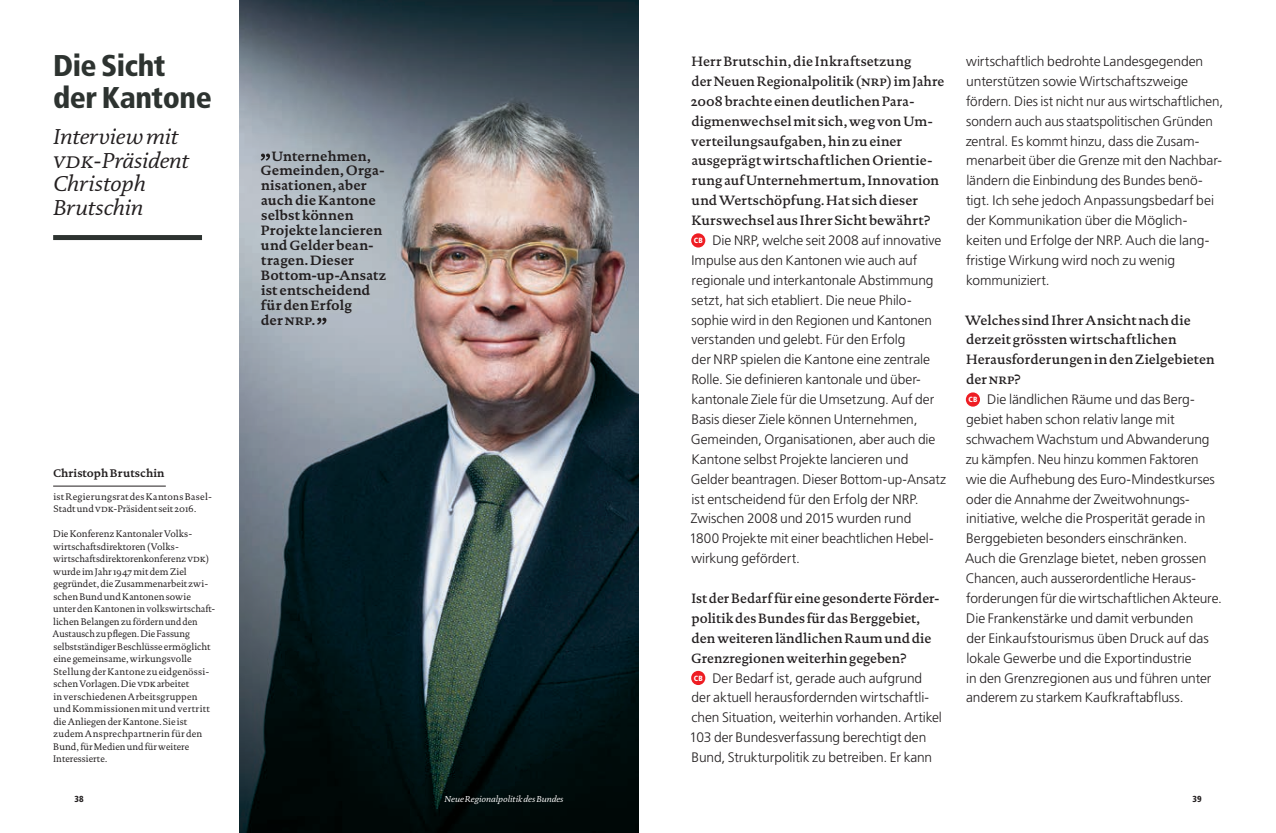
<style>
.page{position:relative;width:1276px;height:833px;background:#fff}
.page>*{position:absolute;margin:0;border:0;box-sizing:border-box;transform-origin:0 0}
.t1{font:900 condensed 30px/32.5px "Frutiger LT Std";letter-spacing:-.015em;color:#2d3330}
.t2{font:italic 21.88px/23.8px "DTL Documenta TOT";letter-spacing:-.005em;color:#231f20}
.t3{font:300 13.75px/19.9px "Frutiger LT Std";letter-spacing:-.005em;color:#231f20}
.t4{font:500 13.75px "DTL Documenta TOT";color:#231f20}
.t5{font:700 13.75px/14.9px "DTL Documenta TOT";letter-spacing:.005em;color:#231f20}
.t6{font:500 13.75px "DTL Documenta TOT";letter-spacing:.02em;color:#231f20}
.t7{font:700 11.25px "DTL Documenta TOT";color:#231f20}
.t8{font:9.75px/12.5px "DTL Documenta TOT";color:#231f20}
.t9{font:italic 8.75px "DTL Documenta TOT";color:#fff}
.t10{font:900 condensed 8.75px "Frutiger LT Std";color:#231f20}
.s1{font-family:"DTL Documenta TOT Caps"}
.s2{font-weight:900;font-stretch:condensed;font-size:7.5px;color:#fff}
.s3{font-family:"DTL Documenta TOT";font-weight:500}
.s4{font-family:"DTL Documenta TOT Caps";font-weight:500}
</style>
<div class="page">
<hr style="left:53px;top:486px;width:113px;height:1px;background:#231f20">
<div style="left:691px;top:233px;width:14px;height:14px;background:#ee1d23;border-radius:50%"></div>
<div style="left:691px;top:671px;width:14px;height:14px;background:#ee1d23;border-radius:50%"></div>
<div style="left:966px;top:392px;width:14px;height:14px;background:#ee1d23;border-radius:50%"></div>
<img style="left:239px;top:0;width:399px;height:833px">
<svg style="left:260px;top:154px;width:10px;height:7px"></svg>
<svg style="left:317px;top:318px;width:9px;height:7px"></svg>
<div style="left:53px;top:235px;width:149px;height:5px;background:#2d3330"></div>
<h1 class="t1" style="left:53px;top:49px;width:160px">Die Sicht der Kantone</h1>
<h3 class="t2" style="left:53px;top:124px;width:137px">Interview mit <span class="s1">vdk</span>-Präsident<br>Christoph<br>Brutschin</h3>
<p class="t5" style="left:260px;top:148px;width:127px;text-indent:12px">Unternehmen,<br>Gemeinden, Orga&shy;nisationen, aber auch die Kantone selbst können<br>Projekte lancieren und Gelder bean&shy;tragen. Dieser<br>Bottom-up-Ansatz ist entscheidend für den Erfolg<br>der <span class="s1">nrp</span>.</p>
<h6 class="t7" style="left:53px;top:466px;width:113px">Christoph Brutschin</h6>
<p class="t8" style="left:53px;top:490px;width:160px">ist Regierungsrat des Kantons Basel-<br>Stadt und <span class="s1">vdk</span>-Präsident seit 2016.</p>
<p class="t8" style="left:52px;top:527px;width:164px">Die Konferenz Kantonaler Volks&shy;wirtschaftsdirektoren (Volks&shy;wirtschaftsdirektorenkonferenz <span class="s1">vdk</span>) wurde im Jahr 1947 mit dem Ziel gegründet, die Zusammenarbeit zwi&shy;schen Bund und Kantonen sowie<br>unter den Kantonen in volkswirtschaft - lichen Belangen zu fördern und den Austausch zu pflegen. Die Fassung selbstständiger Beschlüsse ermöglicht eine gemeinsame, wirkungsvolle Stellung der Kantone zu eidgenössi&shy;schen Vorlagen. Die <span class="s1">vdk</span> arbeitet<br>in verschiedenen Arbeitsgruppen und Kommissionen mit und vertritt die Anliegen der Kantone. Sie ist zudem Ansprechpartnerin für den Bund, für Medien und für weitere Interessierte.</p>
<p class="t6" style="left:691px;top:53px;width:222px">Herr Brutschin, die Inkraftsetzung</p>
<p class="t4" style="left:691px;top:73px;width:254px">der Neuen Regionalpolitik (<span class="s1">nrp</span>) im Jahre</p>
<p class="t4" style="left:691px;top:93px;width:225px">2008 brachte einen deutlichen Para-</p>
<p class="t4" style="left:691px;top:113px;width:243px">digmenwechsel mit sich, weg von Um-</p>
<p class="t4" style="left:691px;top:133px;width:212px">verteilungsaufgaben, hin zu einer</p>
<p class="t4" style="left:691px;top:152px;width:242px">ausgeprägt wirtschaftlichen Orientie-</p>
<p class="t4" style="left:691px;top:172px;width:249px">rung auf Unternehmertum, Innovation</p>
<p class="t4" style="left:691px;top:192px;width:228px">und Wertschöpfung. Hat sich dieser</p>
<p class="t4" style="left:691px;top:212px;width:241px">Kurswechsel aus Ihrer Sicht bewährt?</p>
<p class="t3" style="left:694px;top:230px;width:249px"><span class="s2">CB</span> Die NRP, welche seit 2008 auf innovative</p>
<p class="t3" style="left:691px;top:250px;width:227px">Impulse aus den Kantonen wie auch auf</p>
<p class="t3" style="left:691px;top:270px;width:243px">regionale und interkantonale Abstimmung</p>
<p class="t3" style="left:691px;top:290px;width:222px">setzt, hat sich etabliert. Die neue Philo -</p>
<p class="t3" style="left:691px;top:310px;width:242px">sophie wird in den Regionen und Kantonen</p>
<p class="t3" style="left:691px;top:330px;width:215px">verstanden und gelebt. Für den Erfolg</p>
<p class="t3" style="left:691px;top:350px;width:240px">der NRP spielen die Kantone eine zentrale</p>
<p class="t3" style="left:691px;top:370px;width:231px">Rolle. Sie definieren kantonale und über-</p>
<p class="t3" style="left:691px;top:389px;width:244px">kantonale Ziele für die Umsetzung. Auf der</p>
<p class="t3" style="left:691px;top:409px;width:227px">Basis dieser Ziele können Unternehmen,</p>
<p class="t3" style="left:691px;top:429px;width:246px">Gemeinden, Organisationen, aber auch die</p>
<p class="t3" style="left:691px;top:449px;width:219px">Kantone selbst Projekte lancieren und</p>
<p class="t3" style="left:691px;top:469px;width:257px">Gelder beantragen. Dieser Bottom-up-Ansatz</p>
<p class="t3" style="left:691px;top:489px;width:229px">ist entscheidend für den Erfolg der NRP.</p>
<p class="t3" style="left:691px;top:509px;width:222px">Zwischen 2008 und 2015 wurden rund</p>
<p class="t3" style="left:689px;top:529px;width:245px">1800 Projekte mit einer beachtlichen Hebel-</p>
<p class="t3" style="left:691px;top:549px;width:110px">wirkung gefördert.</p>
<p class="t4" style="left:691px;top:590px;width:250px">Ist der Bedarf für eine gesonderte Förder-</p>
<p class="t4" style="left:691px;top:610px;width:230px">politik des Bundes für das Berggebiet,</p>
<p class="t4" style="left:691px;top:630px;width:241px">den weiteren ländlichen Raum und die</p>
<p class="t4" style="left:691px;top:649px;width:217px">Grenzregionen weiterhin gegeben?</p>
<p class="t3" style="left:694px;top:668px;width:230px"><span class="s2">CB</span> Der Bedarf ist, gerade auch aufgrund</p>
<p class="t3" style="left:691px;top:688px;width:239px">der aktuell herausfordernden wirtschaftli-</p>
<p class="t3" style="left:691px;top:708px;width:252px">chen Situation, weiterhin vorhanden. Artikel</p>
<p class="t3" style="left:689px;top:727px;width:238px">103 der Bundesverfassung berechtigt den</p>
<p class="t3" style="left:691px;top:747px;width:242px">Bund, Strukturpolitik zu betreiben. Er kann</p>
<p class="t3" style="left:965px;top:52px;width:259px">wirtschaftlich bedrohte Landesgegenden unterstützen sowie Wirtschaftszweige fördern. Dies ist nicht nur aus wirtschaftlichen, sondern auch aus staatspolitischen Gründen zentral. Es kommt hinzu, dass die Zusam&shy;menarbeit über die Grenze mit den Nach bar&shy;ländern die Einbindung des Bundes benö&shy;tigt. Ich sehe jedoch Anpassungsbedarf bei der Kommunikation über die Möglich&shy;keiten und Erfolge der NRP. Auch die lang&shy;fristige Wirkung wird noch zu wenig kommuniziert.</p>
<p class="t3" style="left:965px;top:310px;width:258px"><span class="s3">Welches sind Ihrer Ansicht nach die derzeit grössten wirtschaftlichen Herausforderungen in den Zielgebieten der</span> <span class="s4">nrp</span><span class="s3">?<br></span><span class="s2">CB</span> Die ländlichen Räume und das Berg&shy;gebiet haben schon relativ lange mit schwachem Wachstum und Abwanderung zu kämpfen. Neu hinzu kommen Faktoren wie die Aufhebung des Euro-Mindestkurses oder die Annahme der Zweitwohnungs&shy;initiative, welche die Prosperität gerade in Berg gebieten besonders einschränken.<br>Auch die Grenzlage bietet, neben grossen Chancen, auch ausserordentliche Heraus&shy;forderungen für die wirtschaftlichen Akteure.<br>Die Frankenstärke und damit verbunden<br>der Einkaufstourismus üben Druck auf das lokale Gewerbe und die Exportindustrie<br>in den Grenzregionen aus und führen unter anderem zu starkem Kaufkraftabfluss.</p>
<p class="t9" style="left:444px;top:793px;width:120px">Neue Regionalpolitik des Bundes</p>
<p class="t10" style="left:74px;top:793px;width:11px">38</p>
<p class="t10" style="left:1192px;top:793px;width:11px">39</p>
</div>
